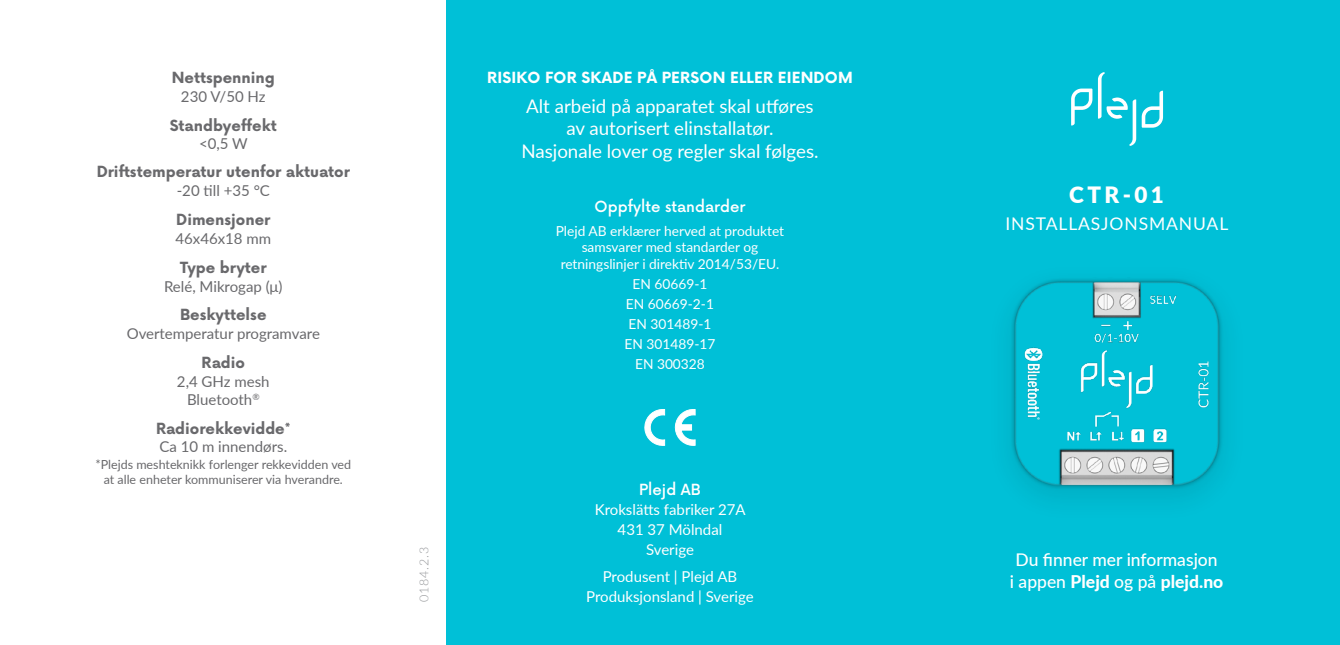
<style>
.page{position:relative;width:1340px;height:645px;background:#fff}
.page>*{position:absolute;margin:0;border:0;box-sizing:border-box;transform-origin:0 0}
.t1{font:900 22.5px "Lato";color:#fff}
.t2{font:18.75px/22.5px "Lato";color:#fff;text-align:center}
.t3{font:800 17.5px "Lato";color:#fff}
.t4{font:500 17.5px "Lato";color:#fff}
.t5{font:17.5px "Lato";letter-spacing:.05em;color:#fff}
.t6{font:700 15px/18px "Now Alt";color:#69696c;text-align:center}
.t7{font:15px "Lato";color:#69696c}
.t8{font:15px/20px "Lato";color:#fff;text-align:center}
.t9{font:700 15px "Now Alt";letter-spacing:.015em;color:#fff}
.t10{font:500 15px "Now Alt";color:#fff}
.t11{font:13.75px/16.5px "Lato";color:#fff;text-align:center}
.t12{font:12.5px/15px "Lato";color:#69696c;text-align:center}
.t13{font:300 12.5px "Lato";color:#939598}
.s1{font-family:"Lato";font-weight:400}
.s2{font-weight:500}
</style>
<div class="page">
<div style="left:446px;top:0;width:893px;height:645px;background:#00c0d7"></div>
<svg style="left:645px;top:409px;width:19px;height:36px"></svg>
<svg style="left:674px;top:409px;width:21px;height:36px"></svg>
<img style="left:1010px;top:72px;width:214px;height:426px">
<p class="t6" style="left:172px;top:68px;width:105px">Nettspenning</p>
<p class="t7" style="left:181px;top:86px;width:86px">230 V/50 Hz</p>
<p class="t6" style="left:170px;top:116px;width:109px">Standbyeffekt <span class="s1">&lt;0,5 W</span></p>
<p class="t6" style="left:97px;top:162px;width:255px">Driftstemperatur utenfor aktuator</p>
<p class="t7" style="left:177px;top:180px;width:95px">-20 till +35 °C</p>
<p class="t6" style="left:176px;top:210px;width:96px">Dimensjoner</p>
<p class="t7" style="left:175px;top:228px;width:97px">46x46x18 mm</p>
<p class="t6" style="left:180px;top:258px;width:88px">Type bryter</p>
<p class="t7" style="left:164px;top:276px;width:120px">Relé, Mikrogap (μ)</p>
<p class="t6" style="left:180px;top:306px;width:88px">Beskyttelse</p>
<p class="t7" style="left:127px;top:323px;width:195px">Overtemperatur programvare</p>
<p class="t6" style="left:202px;top:353px;width:45px">Radio</p>
<p class="t7" style="left:177px;top:371px;width:94px">2,4 GHz mesh</p>
<p class="t7" style="left:187px;top:389px;width:74px">Bluetooth<sup>®</sup></p>
<p class="t6" style="left:156px;top:419px;width:136px">Radiorekkevidde*</p>
<p class="t7" style="left:159px;top:436px;width:129px">Ca 10 m innendørs.</p>
<p class="t12" style="left:95px;top:456px;width:257px">*Plejds meshteknikk forlenger rekkevidden ved at alle enheter kommuniserer via hverandre.</p>
<p class="t13" style="left:415px;top:602px;width:57px;rotate:-90deg">0184.2.3</p>
<p class="t9" style="left:487px;top:67px;width:367px">RISIKO FOR SKADE PÅ PERSON ELLER EIENDOM</p>
<p class="t2" style="left:521px;top:94px;width:299px">Alt arbeid på apparatet skal utføres av autorisert elinstallatør.<br>Nasjonale lover og regler skal følges.</p>
<p class="t10" style="left:594px;top:195px;width:152px">Oppfylte standarder</p>
<p class="t11" style="left:555px;top:222px;width:230px">Plejd AB erklærer herved at produktet samsvarer med standarder og retningslinjer i direktiv 2014/53/EU.</p>
<p class="t11" style="left:632px;top:275px;width:76px">EN 60669-1</p>
<p class="t11" style="left:626px;top:295px;width:89px">EN 60669-2-1</p>
<p class="t11" style="left:628px;top:315px;width:84px">EN 301489-1</p>
<p class="t11" style="left:624px;top:335px;width:92px">EN 301489-17</p>
<p class="t11" style="left:635px;top:355px;width:71px">EN 300328</p>
<p class="t10" style="left:639px;top:478px;width:63px">Plejd AB</p>
<p class="t8" style="left:594px;top:499px;width:152px">Krokslätts fabriker 27A</p>
<p class="t8" style="left:617px;top:519px;width:106px">431 37 Mölndal<br>Sverige</p>
<p class="t8" style="left:602px;top:566px;width:136px">Produsent | Plejd AB</p>
<p class="t8" style="left:586px;top:586px;width:169px">Produksjonsland | Sverige</p>
<p class="t1" style="left:1069px;top:178px;width:96px">CTR-01</p>
<p class="t5" style="left:1005px;top:211px;width:224px">INSTALLASJONSMANUAL</p>
<p class="t4" style="left:1015px;top:547px;width:203px">Du finner mer informasjon</p>
<p class="t3" style="left:1009px;top:569px;width:215px"><span class="s2">i appen</span> Plejd <span class="s2">og på</span> plejd.no</p>
</div>
